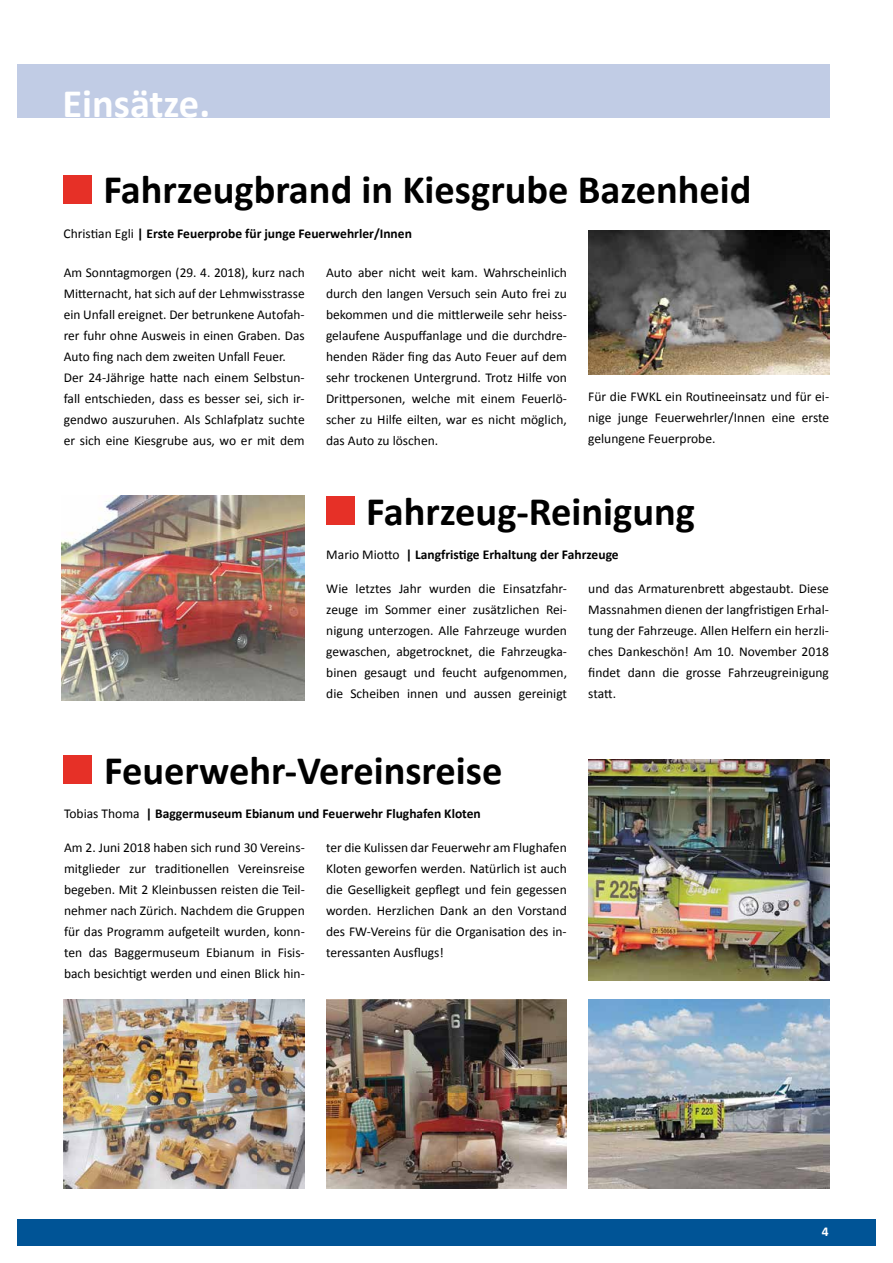
<style>
.page{position:relative;width:893px;height:1263px;background:#fff}
.page>*{position:absolute;margin:0;border:0;box-sizing:border-box;transform-origin:0 0}
.t1{font:700 40.5px "Calibri";color:#000}
.t2{font:700 40.5px "Calibri";color:#fff}
.t3{font:13.5px/21px "Calibri";color:#000;text-align:justify}
.t4{font:700 13.5px "Calibri";color:#000}
.t5{font:700 13.5px "Calibri";color:#fff}
.s1{font-weight:400}
</style>
<div class="page">
<div style="left:17px;top:1219px;width:859px;height:27px;background:#005496"></div>
<div style="left:17px;top:64px;width:812px;height:53px;background:#c1cce5"></div>
<div style="left:63px;top:175px;width:29px;height:28px;background:#e63027"></div>
<div style="left:326px;top:496px;width:28px;height:29px;background:#e63027"></div>
<div style="left:64px;top:755px;width:28px;height:28px;background:#e63027"></div>
<img style="left:588px;top:230px;width:241px;height:144px">
<img style="left:62px;top:495px;width:242px;height:206px">
<img style="left:588px;top:759px;width:241px;height:221px">
<img style="left:64px;top:999px;width:241px;height:189px">
<img style="left:326px;top:999px;width:241px;height:189px">
<img style="left:588px;top:999px;width:241px;height:189px">
<h1 class="t2" style="left:62px;top:79px;width:149px">Einsätze.</h1>
<h1 class="t1" style="left:103px;top:165px;width:650px">Fahrzeugbrand in Kiesgrube Bazenheid</h1>
<p class="t4" style="left:63px;top:225px;width:350px"><span class="s1">Christian Egli</span> | Erste Feuerprobe für junge Feuerwehrler/Innen</p>
<p class="t3" style="left:64px;top:262px;width:242px;text-align:left">Am Sonntagmorgen (29. 4. 2018), kurz nach Mitternacht, hat sich auf der Lehmwisstrasse ein Unfall ereignet. Der betrunkene Autofah&shy;rer fuhr ohne Ausweis in einen Graben. Das Auto fing nach dem zweiten Unfall Feuer.<br>Der 24-Jährige hatte nach einem Selbstun&shy;fall entschieden, dass es besser sei, sich ir&shy;gendwo auszuruhen. Als Schlafplatz suchte er sich eine Kiesgrube aus, wo er mit dem</p>
<p class="t3" style="left:326px;top:262px;width:242px">Auto aber nicht weit kam. Wahrscheinlich durch den langen Versuch sein Auto frei zu bekommen und die mittlerweile sehr heiss&shy;gelaufene Auspuffanlage und die durchdre&shy;henden Räder fing das Auto Feuer auf dem sehr trockenen Untergrund. Trotz Hilfe von Drittpersonen, welche mit einem Feuerlö&shy;scher zu Hilfe eilten, war es nicht möglich, das Auto zu löschen.</p>
<p class="t3" style="left:588px;top:386px;width:242px">Für die FWKL ein Routineeinsatz und für ei&shy;nige junge Feuerwehrler/Innen eine erste gelungene Feuerprobe.</p>
<h1 class="t1" style="left:366px;top:486px;width:330px">Fahrzeug-Reinigung</h1>
<p class="t4" style="left:326px;top:546px;width:294px"><span class="s1">Mario Miotto</span> | Langfristige Erhaltung der Fahrzeuge</p>
<p class="t3" style="left:326px;top:578px;width:242px">Wie letztes Jahr wurden die Einsatzfahr&shy;zeuge im Sommer einer zusätzlichen Rei&shy;nigung unterzogen. Alle Fahrzeuge wurden gewaschen, abgetrocknet, die Fahrzeugka&shy;binen gesaugt und feucht aufgenommen, die Scheiben innen und aussen gereinigt</p>
<p class="t3" style="left:588px;top:578px;width:242px">und das Armaturenbrett abgestaubt. Diese Massnahmen dienen der langfristigen Erhal&shy;tung der Fahrzeuge. Allen Helfern ein herzli&shy;ches Dankeschön! Am 10. November 2018 findet dann die grosse Fahrzeugreinigung statt.</p>
<h1 class="t1" style="left:104px;top:745px;width:400px">Feuerwehr-Vereinsreise</h1>
<p class="t4" style="left:64px;top:805px;width:418px"><span class="s1">Tobias Thoma</span> | Baggermuseum Ebianum und Feuerwehr Flughafen Kloten</p>
<p class="t3" style="left:64px;top:837px;width:242px">Am 2. Juni 2018 haben sich rund 30 Vereins&shy;mitglieder zur traditionellen Vereinsreise begeben. Mit 2 Kleinbussen reisten die Teil&shy;nehmer nach Zürich. Nachdem die Gruppen für das Programm aufgeteilt wurden, konn&shy;ten das Baggermuseum Ebianum in Fisis&shy;bach besichtigt werden und einen Blick hin-</p>
<p class="t3" style="left:326px;top:837px;width:242px">ter die Kulissen dar Feuerwehr am Flughafen Kloten geworfen werden. Natürlich ist auch die Geselligkeit gepflegt und fein gegessen worden. Herzlichen Dank an den Vorstand des FW-Vereins für die Organisation des in&shy;teressanten Ausflugs!</p>
<p class="t5" style="left:822px;top:1223px;width:8px">4</p>
</div>
